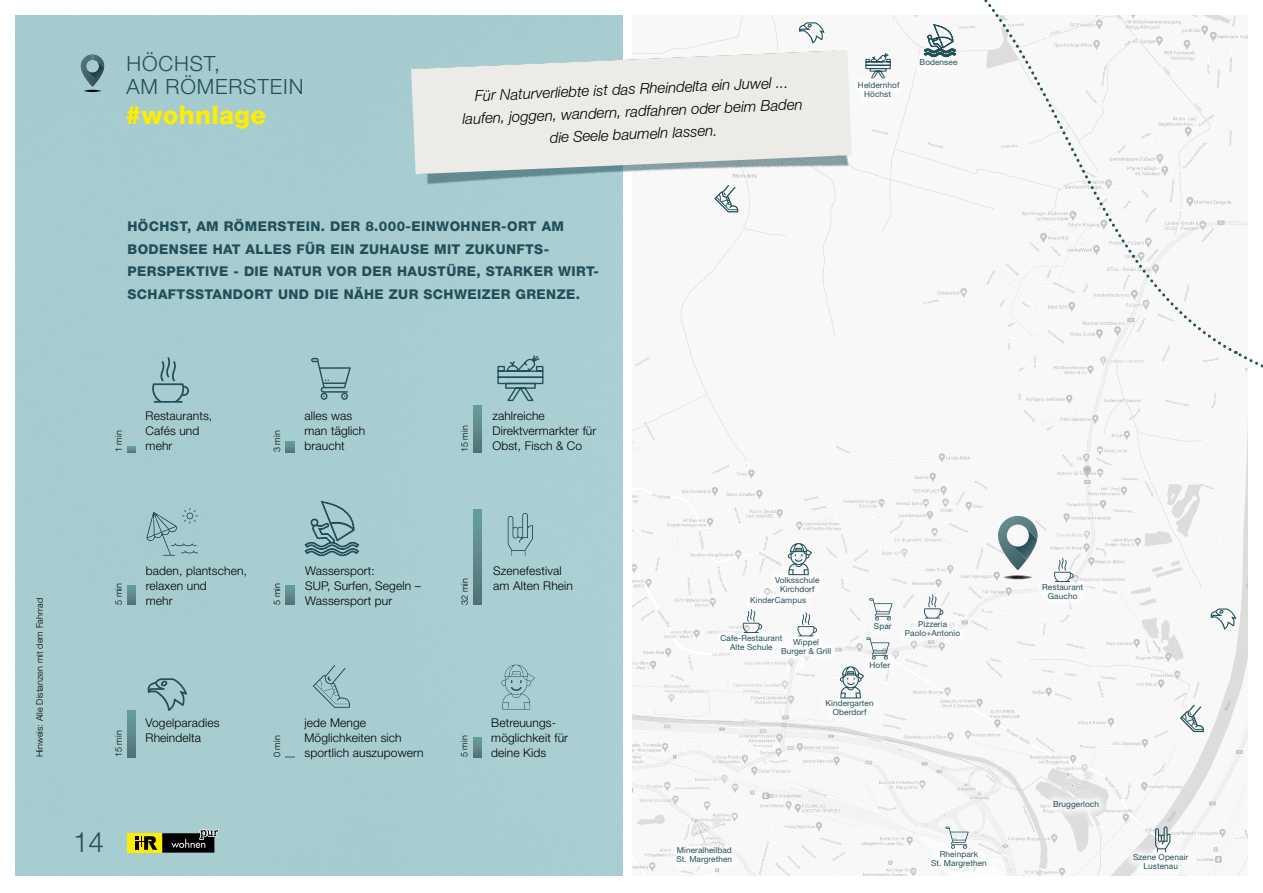
<style>
.page{position:relative;width:1263px;height:893px;background:#fff}
.page>*{position:absolute;margin:0;border:0;box-sizing:border-box;transform-origin:0 0}
.t1{font:300 27.9px "Helvetica Neue LT Std";color:#224f59}
.h1_fett{font:800 25.5px "Helvetica Neue LT Std";letter-spacing:.01em;color:#ffed00}
.h1_grafisch{font:300 21px "Helvetica Neue LT Std";letter-spacing:.04em;color:#224f59}
.t2{font:italic 300 15px/22.5px "Helvetica Neue LT Std";color:#000;text-align:center}
.t3{font:800 13.5px/22.5px "Helvetica Neue LT Std";letter-spacing:.03em;color:#224f59}
.t4{font:300 12px/15px "Helvetica Neue LT Std";letter-spacing:.01em;color:#000}
.t5{font:300 9px "Helvetica Neue LT Std";letter-spacing:.01em;color:#000}
.t6{font:8.25px/9px "Helvetica Neue LT Std";letter-spacing:.01em;color:#224f59;text-align:center}
</style>
<div class="page">
<img style="left:632px;top:16px;width:615px;height:859px">
<svg style="left:1003px;top:575px;width:29px;height:4px"></svg>
<svg style="left:998px;top:516px;width:39px;height:54px"></svg>
<svg style="left:1180px;top:704px;width:24px;height:28px"></svg>
<svg style="left:1210px;top:608px;width:26px;height:22px"></svg>
<div style="left:16px;top:16px;width:607px;height:859px;background:#a7cdd0"></div>
<div style="left:128px;top:833px;width:34px;height:20px;background:#ffed00"></div>
<svg style="left:135px;top:829px;width:84px;height:24px"></svg>
<div style="left:422px;top:59px;width:426px;height:126px;background:#224f59;opacity:.57"></div>
<svg style="left:411px;top:50px;width:217px;height:124px;background:#dee4e1"></svg>
<svg style="left:81px;top:55px;width:24px;height:37px"></svg>
<svg style="left:311px;top:358px;width:40px;height:43px;background:#90b7bb"></svg>
<svg style="left:497px;top:354px;width:47px;height:48px;background:#88b0b4"></svg>
<svg style="left:128px;top:447px;width:8px;height:5px"></svg>
<svg style="left:286px;top:442px;width:8px;height:10px"></svg>
<svg style="left:474px;top:406px;width:8px;height:46px"></svg>
<div style="left:895px;top:611px;width:74px;height:35px;background:#fff"></div>
<svg style="left:924px;top:594px;width:19px;height:25px"></svg>
<div style="left:711px;top:625px;width:81px;height:35px;background:#fff"></div>
<svg style="left:743px;top:614px;width:19px;height:19px"></svg>
<div style="left:1033px;top:574px;width:59px;height:35px;background:#fff"></div>
<svg style="left:1054px;top:558px;width:19px;height:24px"></svg>
<svg style="left:152px;top:357px;width:37px;height:46px;background:#8eb6ba"></svg>
<svg style="left:507px;top:512px;width:27px;height:45px"></svg>
<svg style="left:128px;top:585px;width:8px;height:20px"></svg>
<svg style="left:286px;top:585px;width:8px;height:20px"></svg>
<svg style="left:474px;top:509px;width:8px;height:96px"></svg>
<svg style="left:312px;top:664px;width:39px;height:45px;background:#98bfc3"></svg>
<svg style="left:147px;top:678px;width:40px;height:33px"></svg>
<svg style="left:128px;top:710px;width:8px;height:47px"></svg>
<svg style="left:473px;top:737px;width:9px;height:20px"></svg>
<svg style="left:501px;top:663px;width:34px;height:47px;background:#99c0c4"></svg>
<svg style="left:628px;top:0;width:606px;height:354px"></svg>
<svg style="left:1234px;top:350px;width:29px;height:79px"></svg>
<svg style="left:304px;top:501px;width:56px;height:55px;background:#84acb1"></svg>
<svg style="left:146px;top:507px;width:53px;height:49px;background:#98bfc3"></svg>
<svg style="left:865px;top:53px;width:26px;height:20px"></svg>
<div style="left:849px;top:73px;width:60px;height:34px;background:#fff"></div>
<div style="left:741px;top:587px;width:75px;height:27px;background:#fff"></div>
<div style="left:816px;top:690px;width:67px;height:35px;background:#fff"></div>
<div style="left:922px;top:842px;width:74px;height:36px;background:#fff"></div>
<svg style="left:945px;top:827px;width:24px;height:22px"></svg>
<div style="left:860px;top:652px;width:39px;height:26px;background:#fff;opacity:.75"></div>
<svg style="left:840px;top:637px;width:49px;height:61px"></svg>
<div style="left:865px;top:613px;width:36px;height:27px;background:#f9f9f8"></div>
<svg style="left:869px;top:598px;width:23px;height:23px"></svg>
<div style="left:1044px;top:792px;width:65px;height:27px;background:#fff;opacity:.75"></div>
<svg style="left:1063px;top:770px;width:30px;height:29px"></svg>
<div style="left:667px;top:838px;width:75px;height:36px;background:#fff"></div>
<svg style="left:691px;top:816px;width:31px;height:29px"></svg>
<div style="left:910px;top:50px;width:57px;height:25px;background:#fff"></div>
<svg style="left:923px;top:24px;width:33px;height:33px"></svg>
<div style="left:1124px;top:844px;width:74px;height:35px;background:#fff"></div>
<svg style="left:1155px;top:826px;width:15px;height:26px"></svg>
<div style="left:772px;top:629px;width:68px;height:36px;background:#fff"></div>
<svg style="left:797px;top:612px;width:20px;height:24px"></svg>
<div style="left:766px;top:567px;width:63px;height:35px;background:#fff"></div>
<svg style="left:788px;top:542px;width:24px;height:33px"></svg>
<p class="h1_grafisch" style="left:126px;top:51px;width:95px">HÖCHST,</p>
<p class="h1_grafisch" style="left:126px;top:73px;width:178px">AM RÖMERSTEIN</p>
<p class="h1_fett" style="left:125px;top:100px;width:142px">#wohnlage</p>
<p class="t2" style="left:461px;top:86px;width:342px;rotate:-3deg">Für Naturverliebte ist das Rheindelta ein Juwel ... laufen, joggen, wandern, radfahren oder beim Baden die Seele baumeln lassen.</p>
<p class="t3" style="left:128px;top:215px;width:472px">HÖCHST, AM RÖMERSTEIN. DER 8.000-EINWOHNER-ORT AM BODENSEE HAT ALLES FÜR EIN ZUHAUSE MIT ZUKUNFTS-PERSPEKTIVE - DIE NATUR VOR DER HAUSTÜRE, STARKER WIRT-SCHAFTSSTANDORT UND DIE NÄHE ZUR SCHWEIZER GRENZE.</p>
<p class="t4" style="left:304px;top:407px;width:62px">alles was man täglich braucht</p>
<p class="t4" style="left:492px;top:407px;width:105px">zahlreiche<br>Direktvermarkter für</p>
<p class="t4" style="left:146px;top:408px;width:68px">Restaurants,<br>Cafés und mehr</p>
<p class="t5" style="left:113px;top:452px;width:23px;rotate:-90deg">1 min</p>
<p class="t5" style="left:271px;top:452px;width:23px;rotate:-90deg">3 min</p>
<p class="t5" style="left:459px;top:452px;width:28px;rotate:-90deg">15 min</p>
<p class="t4" style="left:492px;top:437px;width:91px">Obst, Fisch &amp; Co</p>
<p class="t6" style="left:858px;top:81px;width:43px">Heldernhof<br>Höchst</p>
<p class="t6" style="left:919px;top:58px;width:39px">Bodensee</p>
<p class="t5" style="left:34px;top:757px;width:161px;rotate:-90deg">Hinweis: Alle Distanzen mit dem Fahrrad</p>
<p class="t5" style="left:113px;top:605px;width:23px;rotate:-90deg">5 min</p>
<p class="t4" style="left:146px;top:563px;width:103px">baden, plantschen, relaxen und</p>
<p class="t4" style="left:146px;top:593px;width:28px">mehr</p>
<p class="t4" style="left:305px;top:563px;width:117px">Wassersport:<br>SUP, Surfen, Segeln –<br>Wassersport pur</p>
<p class="t4" style="left:493px;top:563px;width:81px">Szenefestival am Alten Rhein</p>
<p class="t5" style="left:271px;top:605px;width:23px;rotate:-90deg">5 min</p>
<p class="t5" style="left:459px;top:605px;width:28px;rotate:-90deg">32 min</p>
<p class="t4" style="left:146px;top:715px;width:75px">Vogelparadies<br>Rheindelta</p>
<p class="t4" style="left:491px;top:715px;width:78px">Betreuungs&shy;möglichkeit für deine Kids</p>
<p class="t4" style="left:304px;top:715px;width:99px">jede Menge<br>Möglichkeiten sich</p>
<p class="t5" style="left:113px;top:757px;width:28px;rotate:-90deg">15 min</p>
<p class="t5" style="left:271px;top:757px;width:23px;rotate:-90deg">0 min</p>
<p class="t5" style="left:459px;top:757px;width:23px;rotate:-90deg">5 min</p>
<p class="t4" style="left:304px;top:745px;width:121px">sportlich auszupowern</p>
<p class="t1" style="left:73px;top:825px;width:33px">14</p>
<p class="t6" style="left:775px;top:575px;width:46px">Volksschule<br>Kirchdorf</p>
<p class="t6" style="left:750px;top:595px;width:57px">KinderCampus</p>
<p class="t6" style="left:720px;top:633px;width:63px">Cafe-Restaurant<br>Alte Schule</p>
<p class="t6" style="left:781px;top:637px;width:52px">Wippel<br>Burger &amp; Grill</p>
<p class="t6" style="left:874px;top:621px;width:19px">Spar</p>
<p class="t6" style="left:869px;top:660px;width:22px">Hofer</p>
<p class="t6" style="left:825px;top:698px;width:50px">Kindergarten<br>Oberdorf</p>
<p class="t6" style="left:905px;top:619px;width:57px">Pizzeria<br>Paolo+Antonio</p>
<p class="t6" style="left:676px;top:846px;width:57px;text-align:left">Mineralheilbad<br>St. Margrethen</p>
<p class="t6" style="left:931px;top:850px;width:57px">Rheinpark<br>St. Margrethen</p>
<p class="t6" style="left:1042px;top:582px;width:42px">Restaurant<br>Gaucho</p>
<p class="t6" style="left:1053px;top:800px;width:48px">Bruggerloch</p>
<p class="t6" style="left:1133px;top:853px;width:57px">Szene Openair<br>Lustenau</p>
</div>
